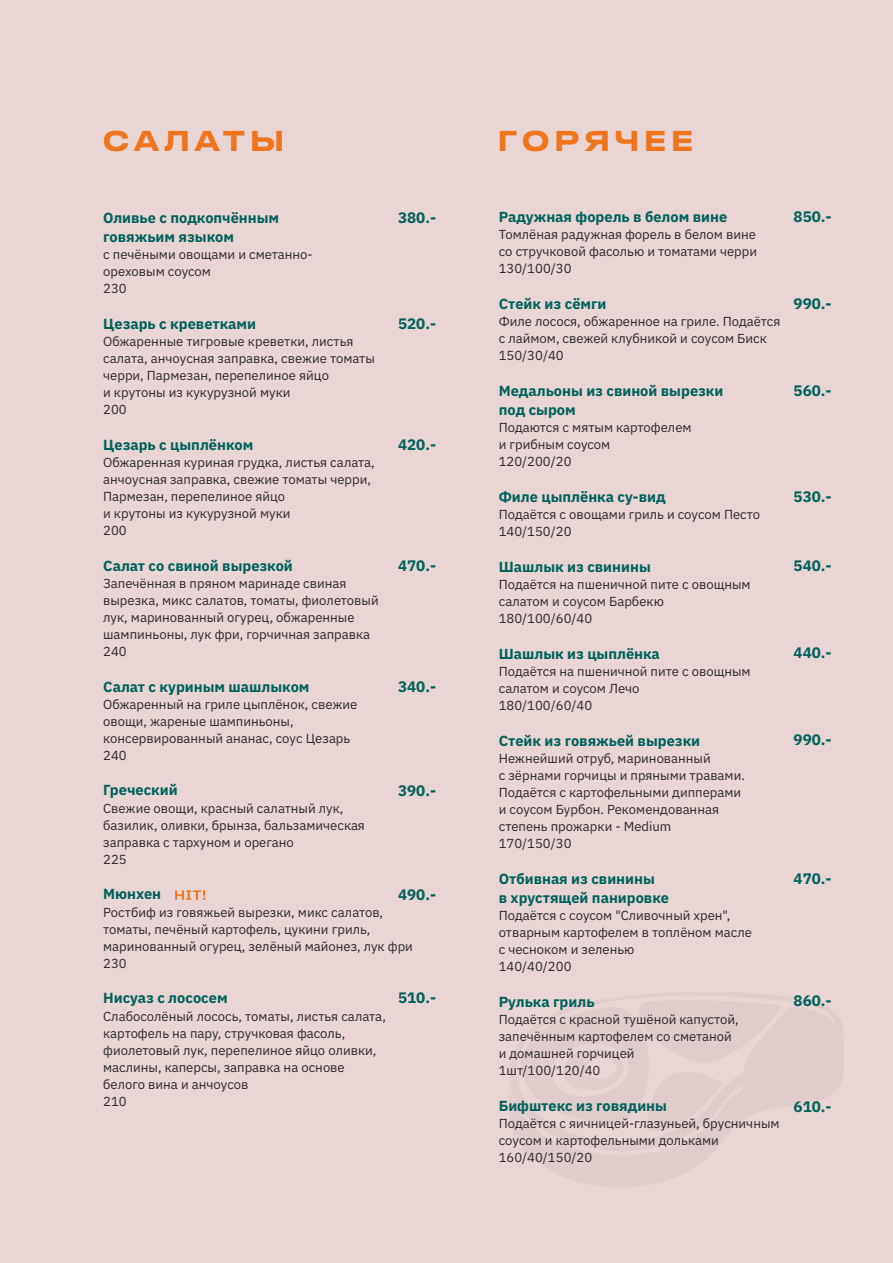
<style>
.page{position:relative;width:893px;height:1263px;background:#e9d5d4}
.page>*{position:absolute;margin:0;border:0;box-sizing:border-box;transform-origin:0 0}
.t1{font:500 27px "Druk Text Wide Cy";letter-spacing:.15em;color:#ee751d}
.t2{font:700 15.15px "IBM Plex Sans";color:#00615b}
.t3{font:700 14.55px/18.9px "IBM Plex Sans";color:#00615b}
.t4{font:13.05px/17px "IBM Plex Sans";color:#2b2a29}
</style>
<div class="page">
<svg style="left:175px;top:890px;width:30px;height:10px"></svg>
<h1 class="t1" style="left:103px;top:129px;width:183px">САЛАТЫ</h1>
<h1 class="t1" style="left:498px;top:129px;width:198px">ГОРЯЧЕЕ</h1>
<p class="t3" style="left:499px;top:208px;width:230px">Радужная форель в белом вине</p>
<p class="t4" style="left:499px;top:227px;width:260px;text-align:justify">Томлёная радужная форель в белом вине со стручковой фасолью и томатами черри 130/100/30</p>
<p class="t3" style="left:499px;top:295px;width:109px">Стейк из сёмги</p>
<p class="t4" style="left:499px;top:314px;width:283px">Филе лосося, обжаренное на гриле. Подаётся с лаймом, свежей клубникой и соусом Биск<br>150/30/40</p>
<p class="t3" style="left:499px;top:382px;width:226px">Медальоны из свиной вырезки под сыром</p>
<p class="t4" style="left:499px;top:420px;width:194px">Подаются с мятым картофелем и грибным соусом<br>120/200/20</p>
<p class="t3" style="left:499px;top:488px;width:168px">Филе цыплёнка су-вид</p>
<p class="t4" style="left:499px;top:507px;width:263px">Подаётся с овощами гриль и соусом Песто<br>140/150/20</p>
<p class="t3" style="left:499px;top:558px;width:154px">Шашлык из свинины</p>
<p class="t4" style="left:499px;top:577px;width:253px">Подаётся на пшеничной пите с овощным салатом и соусом Барбекю<br>180/100/60/40</p>
<p class="t3" style="left:499px;top:645px;width:163px">Шашлык из цыплёнка</p>
<p class="t4" style="left:499px;top:664px;width:253px">Подаётся на пшеничной пите с овощным салатом и соусом Лечо<br>180/100/60/40</p>
<p class="t3" style="left:499px;top:732px;width:203px">Стейк из говяжьей вырезки</p>
<p class="t4" style="left:499px;top:751px;width:248px">Нежнейший отруб, маринованный<br>с зёрнами горчицы и пряными травами.<br>Подаётся с картофельными дипперами и соусом Бурбон. Рекомендованная степень прожарки - Medium<br>170/150/30</p>
<p class="t3" style="left:499px;top:870px;width:172px">Отбивная из свинины<br>в хрустящей панировке</p>
<p class="t4" style="left:499px;top:908px;width:255px">Подаётся с соусом "Сливочный хрен", отварным картофелем в топлёном масле с чесноком и зеленью<br>140/40/200</p>
<p class="t3" style="left:499px;top:993px;width:97px">Рулька гриль</p>
<p class="t4" style="left:499px;top:1012px;width:241px">Подаётся с красной тушёной капустой, запечённым картофелем со сметаной и домашней горчицей<br>1шт/100/120/40</p>
<p class="t3" style="left:499px;top:1097px;width:170px">Бифштекс из говядины</p>
<p class="t4" style="left:499px;top:1116px;width:282px">Подаётся с яичницей-глазуньей, брусничным соусом и картофельными дольками<br>160/40/150/20</p>
<p class="t3" style="left:103px;top:209px;width:177px">Оливье с подкопчённым</p>
<p class="t2" style="left:398px;top:211px;width:40px">380.-</p>
<p class="t2" style="left:794px;top:210px;width:40px">850.-</p>
<p class="t3" style="left:103px;top:228px;width:132px">говяжьим языком</p>
<p class="t4" style="left:103px;top:247px;width:211px">с печёными овощами и сметанно&shy;ореховым соусом<br>230</p>
<p class="t3" style="left:103px;top:315px;width:154px">Цезарь с креветками</p>
<p class="t4" style="left:103px;top:334px;width:273px">Обжаренные тигровые креветки, листья салата, анчоусная заправка, свежие томаты черри, Пармезан, перепелиное яйцо<br>и крутоны из кукурузной муки<br>200</p>
<p class="t3" style="left:103px;top:436px;width:152px">Цезарь с цыплёнком</p>
<p class="t4" style="left:103px;top:455px;width:273px">Обжаренная куриная грудка, листья салата, анчоусная заправка, свежие томаты черри,<br>Пармезан, перепелиное яйцо<br>и крутоны из кукурузной муки<br>200</p>
<p class="t3" style="left:103px;top:557px;width:191px">Салат со свиной вырезкой</p>
<p class="t4" style="left:103px;top:576px;width:277px">Запечённая в пряном маринаде свиная вырезка, микс салатов, томаты, фиолетовый лук, маринованный огурец, обжаренные шампиньоны, лук фри, горчичная заправка<br>240</p>
<p class="t3" style="left:103px;top:678px;width:208px">Салат с куриным шашлыком</p>
<p class="t4" style="left:103px;top:697px;width:256px">Обжаренный на гриле цыплёнок, свежие овощи, жареные шампиньоны, консервированный ананас, соус Цезарь<br>240</p>
<p class="t3" style="left:103px;top:782px;width:76px">Греческий</p>
<p class="t4" style="left:103px;top:801px;width:263px">Свежие овощи, красный салатный лук, базилик, оливки, брынза, бальзамическая заправка с тархуном и орегано<br>225</p>
<p class="t3" style="left:103px;top:886px;width:59px">Мюнхен</p>
<p class="t4" style="left:103px;top:905px;width:311px">Ростбиф из говяжьей вырезки, микс салатов, томаты, печёный картофель, цукини гриль, маринованный огурец, зелёный майонез, лук фри 230</p>
<p class="t3" style="left:103px;top:990px;width:126px">Нисуаз с лососем</p>
<p class="t4" style="left:103px;top:1009px;width:284px">Слабосолёный лосось, томаты, листья салата, картофель на пару, стручковая фасоль, фиолетовый лук, перепелиное яйцо оливки, маслины, каперсы, заправка на основе белого вина и анчоусов<br>210</p>
<p class="t2" style="left:794px;top:297px;width:40px">990.-</p>
<p class="t2" style="left:398px;top:317px;width:40px">520.-</p>
<p class="t2" style="left:794px;top:384px;width:40px">560.-</p>
<p class="t2" style="left:398px;top:438px;width:40px">420.-</p>
<p class="t2" style="left:794px;top:490px;width:40px">530.-</p>
<p class="t2" style="left:398px;top:559px;width:40px">470.-</p>
<p class="t2" style="left:794px;top:559px;width:40px">540.-</p>
<p class="t2" style="left:794px;top:646px;width:40px">440.-</p>
<p class="t2" style="left:398px;top:680px;width:40px">340.-</p>
<p class="t2" style="left:794px;top:733px;width:40px">990.-</p>
<p class="t2" style="left:398px;top:784px;width:40px">390.-</p>
<p class="t2" style="left:794px;top:872px;width:40px">470.-</p>
<p class="t2" style="left:398px;top:888px;width:40px">490.-</p>
<p class="t2" style="left:398px;top:991px;width:40px">510.-</p>
<p class="t2" style="left:794px;top:994px;width:40px">860.-</p>
<p class="t2" style="left:794px;top:1100px;width:40px">610.-</p>
</div>
